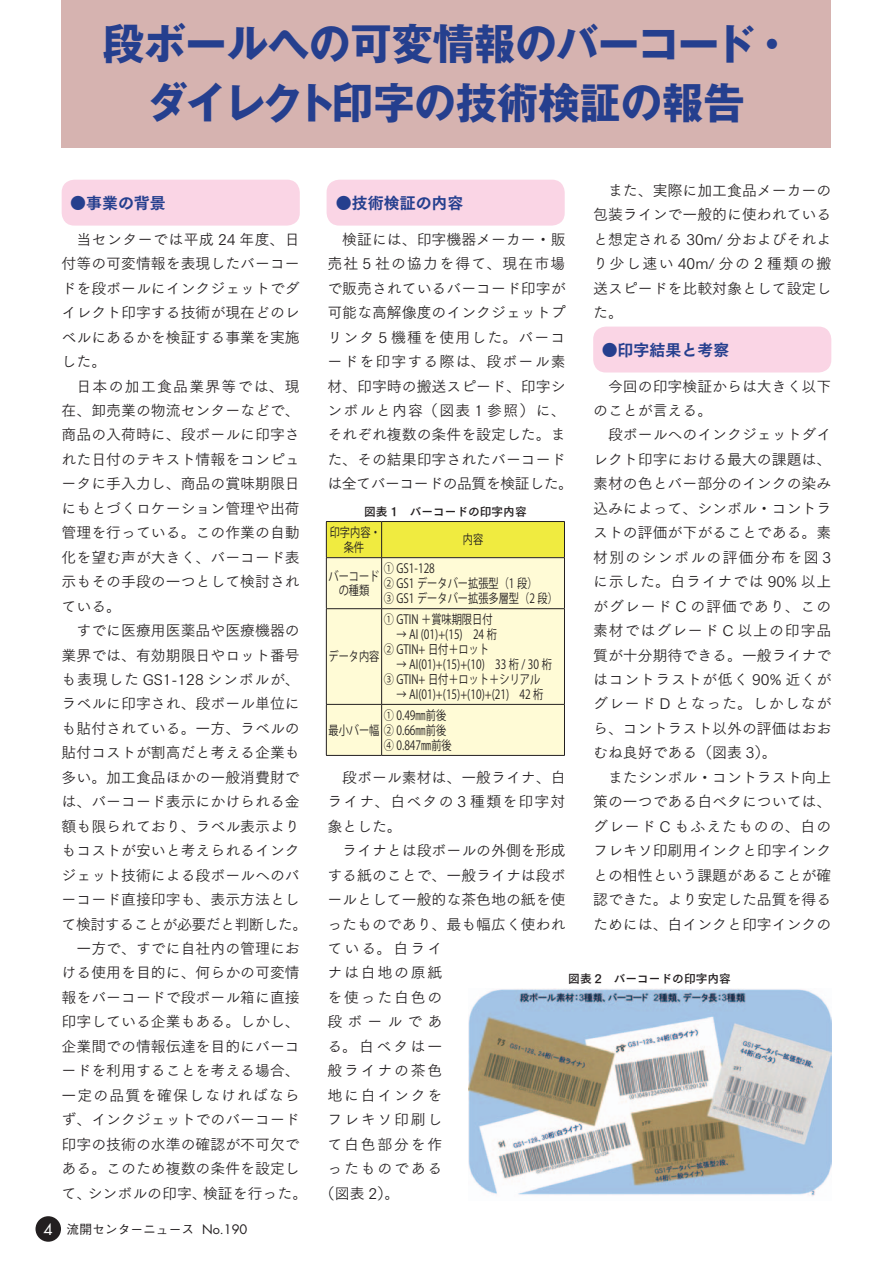
<style>
.page{position:relative;width:893px;height:1263px;background:#fff}
.page>*{position:absolute;margin:0;border:0;box-sizing:border-box;transform-origin:0 0}
.t1{font:700 42.45px/58.5px "Gothic MB101 Pr 6";color:#253f8e;text-align:center}
.t2{font:15.9px "Tsuku Go Pro E";color:#253f8e}
.t3{font:14.85px/24.5px "Tsuku Go Pro R";color:#231f20}
.t4{font:14.85px "Tsuku Go Pro R";letter-spacing:.12em;color:#231f20}
.t5{font:14.85px "Tsuku Go Pro R";letter-spacing:.08em;color:#231f20}
.t6{font:12.75px/14.9px "Koz Go Pro";color:#231f20;text-align:center;scale:.8 1}
.t7{font:500 12.75px "Gothic BBB Pr 6";color:#231f20}
.t8{font:11.7px "Tsuku Go Pro B";color:#231f20}
.s1{font-family:"Futura";font-weight:400;font-size:15.15px;color:#fff}
.s2{font-family:"Futura";font-weight:400}
</style>
<div class="page">
<div style="left:593px;top:327px;width:238px;height:45px;background:#fad5e5;border-radius:13px"></div>
<div style="left:327px;top:180px;width:238px;height:46px;background:#fad5e5;border-radius:13px"></div>
<div style="left:62px;top:180px;width:238px;height:46px;background:#fad5e5;border-radius:13px"></div>
<div style="left:62px;top:0;width:769px;height:148px;background:#d6b3b0"></div>
<div style="left:327px;top:522px;width:237px;height:35px;background:#f0eb40"></div>
<div style="left:327px;top:558px;width:237px;height:197px;background:#fffbd6"></div>
<hr style="left:326px;top:521px;width:56px;height:1px;background:#231f20">
<hr style="left:326px;top:522px;width:1px;height:35px;background:#231f20">
<hr style="left:382px;top:521px;width:183px;height:1px;background:#231f20">
<hr style="left:381px;top:522px;width:1px;height:35px;background:#231f20">
<hr style="left:564px;top:522px;width:1px;height:35px;background:#231f20">
<hr style="left:326px;top:557px;width:56px;height:1px;background:#231f20">
<hr style="left:326px;top:558px;width:1px;height:50px;background:#231f20">
<hr style="left:326px;top:608px;width:56px;height:1px;background:#231f20">
<hr style="left:326px;top:609px;width:1px;height:95px;background:#231f20">
<hr style="left:326px;top:704px;width:56px;height:1px;background:#231f20">
<hr style="left:326px;top:705px;width:1px;height:50px;background:#231f20">
<hr style="left:381px;top:705px;width:1px;height:50px;background:#231f20">
<hr style="left:564px;top:705px;width:1px;height:50px;background:#231f20">
<hr style="left:326px;top:755px;width:56px;height:1px;background:#231f20">
<hr style="left:382px;top:755px;width:183px;height:1px;background:#231f20">
<hr style="left:381px;top:558px;width:1px;height:50px;background:#231f20">
<hr style="left:381px;top:609px;width:1px;height:95px;background:#231f20">
<hr style="left:382px;top:557px;width:183px;height:1px;background:#231f20">
<hr style="left:564px;top:558px;width:1px;height:50px;background:#231f20">
<hr style="left:564px;top:609px;width:1px;height:95px;background:#231f20">
<hr style="left:382px;top:608px;width:183px;height:1px;background:#231f20">
<hr style="left:382px;top:704px;width:183px;height:1px;background:#231f20">
<img style="left:468px;top:989px;width:363px;height:207px">
<div style="left:36px;top:1216px;width:25px;height:26px;background:#231f20;border-radius:50%"></div>
<h1 class="t1" style="left:103px;top:14px;width:691px">段ボールへの可変情報のバーコード・ダイレクト印字の技術検証の報告</h1>
<p class="t2" style="left:70px;top:189px;width:97px">●事業の背景</p>
<p class="t3" style="left:62px;top:225px;width:247px">　当センターでは平成 24 年度、日付等の可変情報を表現したバーコードを段ボールにインクジェットでダイレクト印字する技術が現在どのレベルにあるかを検証する事業を実施した。<br>　日本の加工食品業界等では、現在、卸売業の物流センターなどで、商品の入荷時に、段ボールに印字された日付のテキスト情報をコンピュータに手入力し、商品の賞味期限日にもとづくロケーション管理や出荷管理を行っている。この作業の自動化を望む声が大きく、バーコード表示もその手段の一つとして検討されている。<br>　すでに医療用医薬品や医療機器の業界では、有効期限日やロット番号も表現した GS1-128 シンボルが、ラベルに印字され、段ボール単位にも貼付されている。一方、ラベルの貼付コストが割高だと考える企業も多い。加工食品ほかの一般消費財では、バーコード表示にかけられる金額も限られており、ラベル表示よりもコストが安いと考えられるインクジェット技術による段ボールへのバーコード直接印字も、表示方法として検討することが必要だと判断した。　一方で、すでに自社内の管理における使用を目的に、何らかの可変情報をバーコードで段ボール箱に直接印字している企業もある。しかし、企業間での情報伝達を目的にバーコードを利用することを考える場合、一定の品質を確保しなければならず、インクジェットでのバーコード印字の技術の水準の確認が不可欠である。このため複数の条件を設定して、シンボルの印字、検証を行った。</p>
<p class="t7" style="left:44px;top:1219px;width:205px"><span class="s1">4</span> 流開センターニュース <span class="s2">No.190</span></p>
<p class="t3" style="left:593px;top:177px;width:240px;text-align:justify">　また、実際に加工食品メーカーの包装ラインで一般的に使われていると想定される 30m/ 分およびそれより少し速い 40m/ 分の 2 種類の搬送スピードを比較対象として設定した。</p>
<p class="t2" style="left:602px;top:336px;width:129px">●印字結果と考察</p>
<p class="t3" style="left:593px;top:372px;width:240px">　今回の印字検証からは大きく以下のことが言える。<br>　段ボールへのインクジェットダイレクト印字における最大の課題は、素材の色とバー部分のインクの染み込みによって、シンボル・コントラストの評価が下がることである。素材別のシンボルの評価分布を図 3に示した。白ライナでは 90% 以上がグレード C の評価であり、この素材ではグレード C 以上の印字品質が十分期待できる。一般ライナではコントラストが低く 90% 近くがグレード D となった。しかしながら、コントラスト以外の評価はおおむね良好である（図表 3）。<br>　またシンボル・コントラスト向上策の一つである白ベタについては、グレード C もふえたものの、白のフレキソ印刷用インクと印字インクとの相性という課題があることが確認できた。より安定した品質を得るためには、白インクと印字インクの</p>
<p class="t2" style="left:336px;top:189px;width:129px">●技術検証の内容</p>
<p class="t3" style="left:327px;top:225px;width:247px">　検証には、印字機器メーカー・販売社 5 社の協力を得て、現在市場で販売されているバーコード印字が可能な高解像度のインクジェットプリンタ 5 機種を使用した。バーコードを印字する際は、段ボール素材、印字時の搬送スピード、印字シンボルと内容（図表 1 参照）に、それぞれ複数の条件を設定した。また、その結果印字されたバーコードは全てバーコードの品質を検証した。</p>
<p class="t8" style="left:364px;top:501px;width:164px">図表 1　バーコードの印字内容</p>
<p class="t6" style="left:330px;top:525px;width:65px">印字内容・条件</p>
<p class="t6" style="left:463px;top:533px;width:27px">内容</p>
<p class="t6" style="left:328px;top:569px;width:65px">バーコードの種類</p>
<p class="t6" style="left:384px;top:561px;width:219px;text-align:left">① GS1-128<br>② GS1 データバー拡張型（1 段）<br>③ GS1 データバー拡張多層型（2 段）</p>
<p class="t6" style="left:384px;top:612px;width:212px;text-align:left">① GTIN ＋賞味期限日付<br>　 → AI (01)+(15)　24 桁<br>② GTIN+ 日付＋ロット<br>　 → AI(01)+(15)+(10)　33 桁 / 30 桁<br>③ GTIN+ 日付＋ロット＋シリアル　 → AI(01)+(15)+(10)+(21)　42 桁</p>
<p class="t6" style="left:328px;top:723px;width:149px">最小バー幅 ② 0.66㎜前後</p>
<p class="t6" style="left:328px;top:650px;width:65px">データ内容</p>
<p class="t6" style="left:384px;top:708px;width:80px">① 0.49㎜前後</p>
<p class="t6" style="left:384px;top:738px;width:87px">④ 0.847㎜前後</p>
<p class="t3" style="left:327px;top:763px;width:240px">　段ボール素材は、一般ライナ、白</p>
<p class="t5" style="left:327px;top:789px;width:240px">ライナ、白ベタの 3 種類を印字対</p>
<p class="t3" style="left:327px;top:812px;width:76px">象とした。</p>
<p class="t3" style="left:327px;top:837px;width:240px">　ライナとは段ボールの外側を形成</p>
<p class="t3" style="left:327px;top:861px;width:240px">する紙のことで、一般ライナは段ボ</p>
<p class="t3" style="left:327px;top:886px;width:240px">ールとして一般的な茶色地の紙を使</p>
<p class="t3" style="left:327px;top:910px;width:240px">ったものであり、最も幅広く使われ</p>
<p class="t3" style="left:327px;top:934px;width:116px">ている。白ライ</p>
<p class="t4" style="left:327px;top:960px;width:116px">ナは白地の原紙</p>
<p class="t4" style="left:327px;top:985px;width:116px">を使った白色の</p>
<p class="t3" style="left:327px;top:1008px;width:116px">段ボールであ</p>
<p class="t3" style="left:327px;top:1032px;width:116px">る。白ベタは一</p>
<p class="t4" style="left:327px;top:1058px;width:116px">般ライナの茶色</p>
<p class="t4" style="left:327px;top:1083px;width:116px">地に白インクを</p>
<p class="t4" style="left:327px;top:1107px;width:116px">フレキソ印刷し</p>
<p class="t4" style="left:327px;top:1132px;width:116px">て白色部分を作</p>
<p class="t4" style="left:327px;top:1156px;width:116px">ったものである</p>
<p class="t3" style="left:320px;top:1179px;width:81px">（図表 2）。</p>
<p class="t8" style="left:568px;top:968px;width:164px">図表 2　バーコードの印字内容</p>
</div>
